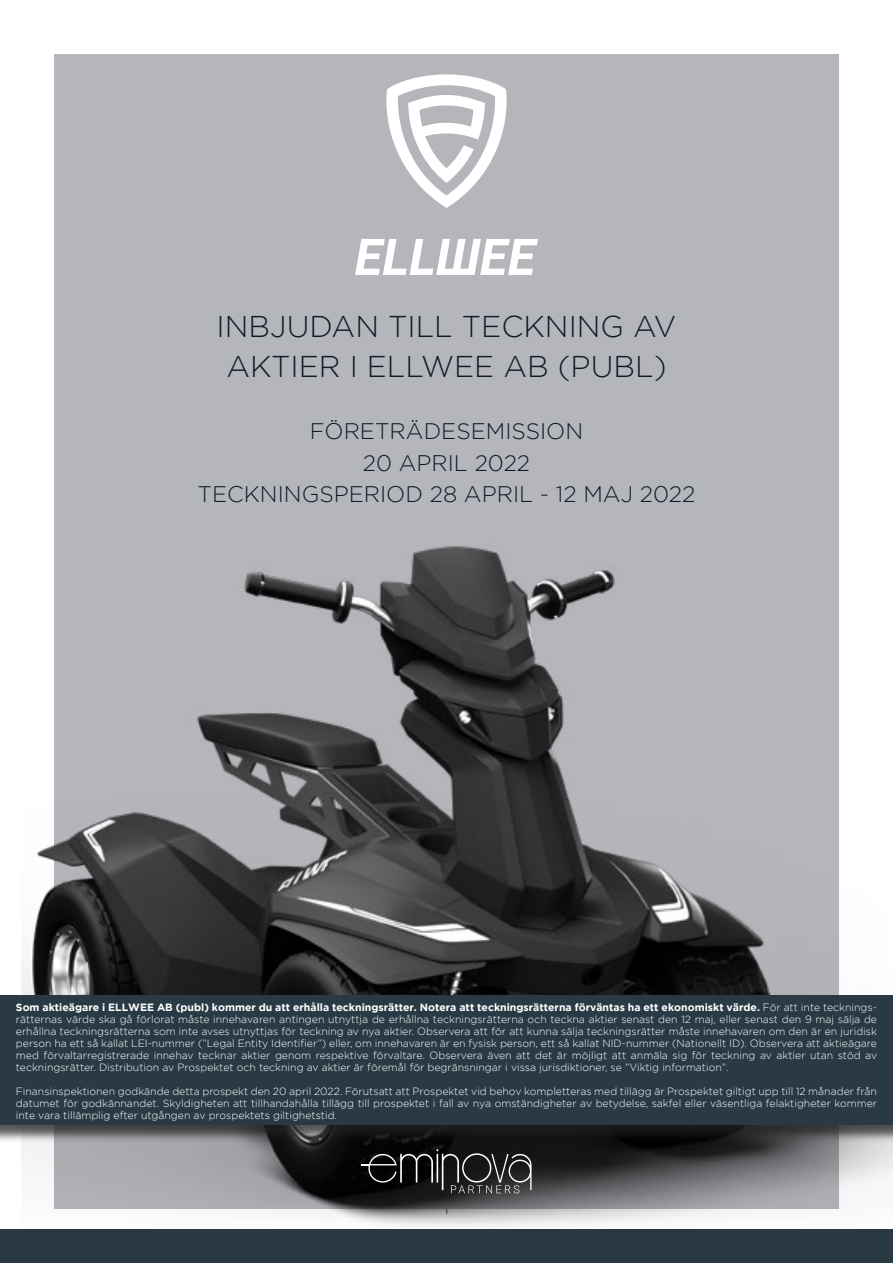
<style>
.page{position:relative;width:893px;height:1263px;background:#fff}
.page>*{position:absolute;margin:0;border:0;box-sizing:border-box;transform-origin:0 0}
.t1{font:300 30px/40.2px "Gotham";color:#0e1c28;text-align:center}
.t2{font:300 22.5px/31.2px "Gotham";color:#0e1c28;text-align:center}
.t3{font:300 13.5px "Gotham";color:#0e1c28}
.t4{font:300 10.5px/12px "Gotham";color:#fff;text-align:justify}
.s1{font-weight:700}
</style>
<div class="page">
<div style="left:0;top:1229px;width:893px;height:34px;background:#293a45"></div>
<div style="left:54px;top:54px;width:785px;height:1155px;background:#b4b6bb"></div>
<img style="left:21px;top:546px;width:872px;height:681px">
<svg style="left:361px;top:1142px;width:170px;height:51px;background:#2a2a2b"></svg>
<svg style="left:355px;top:74px;width:183px;height:201px"></svg>
<div style="left:0;top:996px;width:893px;height:146px;background:#231f20;opacity:.75"></div>
<div style="left:0;top:995px;width:893px;height:130px;background:#293a45"></div>
<h1 class="t1" style="left:217px;top:305px;width:461px">INBJUDAN TILL TECKNING AV<br>AKTIER I ELLWEE AB (PUBL)</h1>
<h2 class="t2" style="left:198px;top:415px;width:499px">FÖRETRÄDESEMISSION<br>20 APRIL 2022<br>TECKNINGSPERIOD 28 APRIL - 12 MAJ 2022</h2>
<p class="t4" style="left:16px;top:1001px;width:863px"><span class="s1">Som aktieägare i ELLWEE AB (publ) kommer du att erhålla teckningsrätter. Notera att teckningsrätterna förväntas ha ett ekonomiskt värde.</span> För att inte tecknings&shy;rätternas värde ska gå förlorat måste innehavaren antingen utnyttja de erhållna teckningsrätterna och teckna aktier senast den 12 maj, eller senast den 9 maj sälja de erhållna teckningsrätterna som inte avses utnyttjas för teckning av nya aktier. Observera att för att kunna sälja teckningsrätter måste innehavaren om den är en juridisk person ha ett så kallat LEI-nummer (”Legal Entity Identifier”) eller, om innehavaren är en fysisk person, ett så kallat NID-nummer (Nationellt ID). Observera att aktieägare med förvaltarregistrerade innehav tecknar aktier genom respektive förvaltare. Observera även att det är möjligt att anmäla sig för teckning av aktier utan stöd av teckningsrätter. Distribution av Prospektet och teckning av aktier är föremål för begränsningar i vissa jurisdiktioner, se ”Viktig information”.</p>
<p class="t4" style="left:16px;top:1085px;width:863px">Finansinspektionen godkände detta prospekt den 20 april 2022. Förutsatt att Prospektet vid behov kompletteras med tillägg är Prospektet giltigt upp till 12 månader från datumet för godkännandet. Skyldigheten att tillhandahålla tillägg till prospektet i fall av nya omständigheter av betydelse, sakfel eller väsentliga felaktigheter kommer inte vara tillämplig efter utgången av prospektets giltighetstid.</p>
<p class="t3" style="left:444px;top:1202px;width:6px">1</p>
</div>
